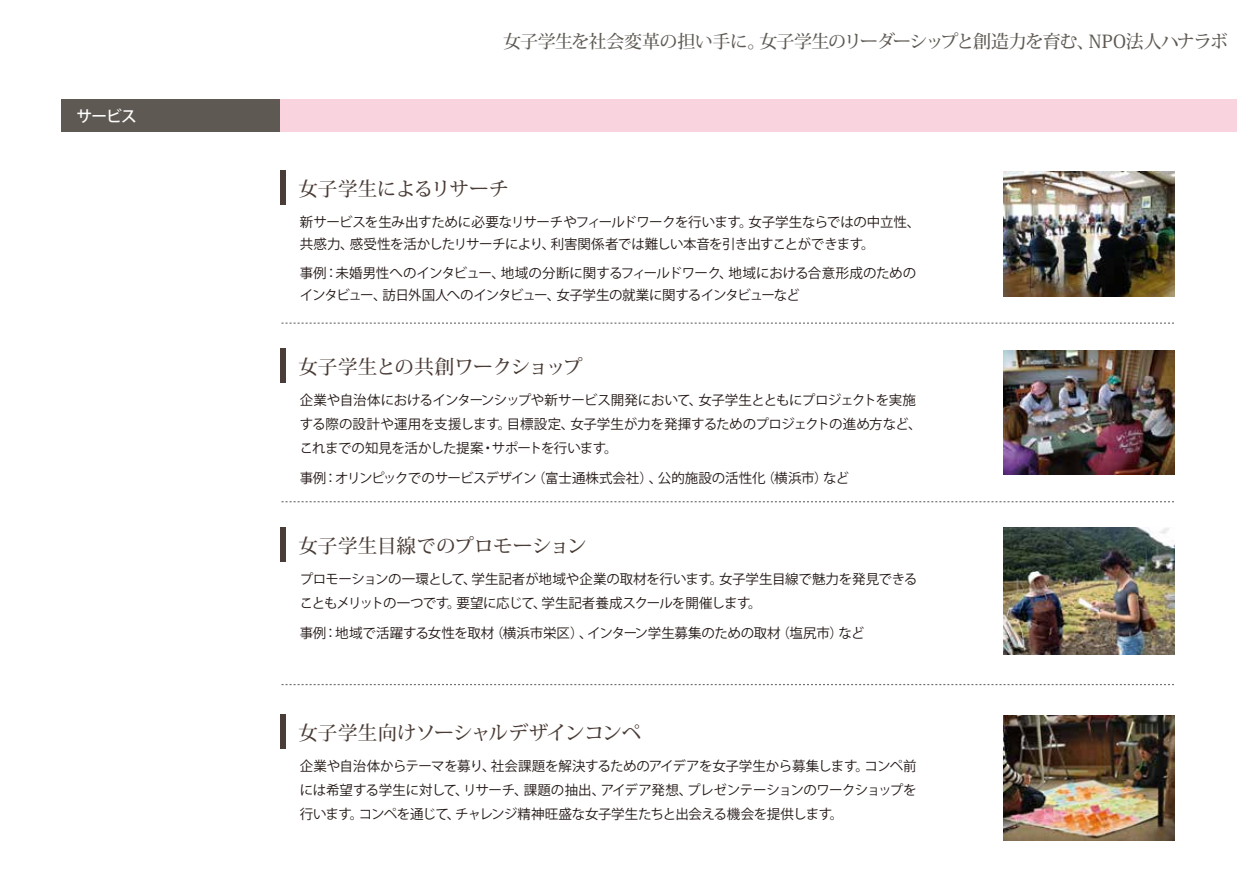
<style>
.page{position:relative;width:1260px;height:891px;background:#fff}
.page>*{position:absolute;margin:0;border:0;box-sizing:border-box;transform-origin:0 0}
.t1{font:500 19.5px "Koz Min Pr 6 N";letter-spacing:-.01em;color:#4a3c36}
.t2{font:500 19.5px "Koz Min Pr 6 N";letter-spacing:-.03em;color:#4a3c36}
.t3{font:500 18px "Koz Min Pr 6 N";letter-spacing:-.045em;color:#5e5953}
.t4{font:500 15.6px "Koz Go Pr 6 N";color:#fff}
.t5{font:13.5px/24px "Koz Go Pro";letter-spacing:-.03em;color:#221815}
</style>
<div class="page">
<div style="left:89px;top:99px;width:1148px;height:32px;background:#f9d3dd"></div>
<div style="left:62px;top:99px;width:218px;height:32px;background:#5e5953"></div>
<div style="left:280px;top:170px;width:6px;height:34px;background:#4a3c36"></div>
<div style="left:280px;top:349px;width:6px;height:34px;background:#4a3c36"></div>
<div style="left:280px;top:527px;width:6px;height:34px;background:#4a3c36"></div>
<div style="left:280px;top:714px;width:6px;height:34px;background:#4a3c36"></div>
<img style="left:1004px;top:527px;width:170px;height:128px">
<img style="left:1004px;top:350px;width:170px;height:125px">
<img style="left:1004px;top:716px;width:170px;height:124px">
<img style="left:1004px;top:172px;width:170px;height:124px">
<svg style="left:282px;top:323px;width:892px;height:1px"></svg>
<svg style="left:282px;top:501px;width:892px;height:1px"></svg>
<svg style="left:282px;top:684px;width:892px;height:1px"></svg>
<p class="t4" style="left:77px;top:107px;width:62px">サービス</p>
<h2 class="t3" style="left:503px;top:32px;width:727px">女子学生を社会変革の担い手に。女子学生のリーダーシップと創造力を育む、NPO法人ハナラボ</h2>
<h1 class="t1" style="left:298px;top:178px;width:212px">女子学生によるリサーチ</h1>
<p class="t5" style="left:300px;top:211px;width:622px;line-height:22.5px">新サービスを生み出すために必要なリサーチやフィールドワークを行います。女子学生ならではの中立性、共感力、感受性を活かしたリサーチにより、利害関係者では難しい本音を引き出すことができます。</p>
<p class="t5" style="left:300px;top:262px;width:618px;line-height:22.5px">事例：未婚男性へのインタビュー、地域の分断に関するフィールドワーク、地域における合意形成のためのインタビュー、訪日外国人へのインタビュー、女子学生の就業に関するインタビューなど</p>
<h1 class="t2" style="left:298px;top:356px;width:286px">女子学生との共創ワークショップ</h1>
<p class="t5" style="left:300px;top:389px;width:623px">企業や自治体におけるインターンシップや新サービス開発において、女子学生とともにプロジェクトを実施する際の設計や運用を支援します。目標設定、女子学生が力を発揮するためのプロジェクトの進め方など、これまでの知見を活かした提案・サポートを行います。</p>
<p class="t5" style="left:300px;top:467px;width:551px">事例：オリンピックでのサービスデザイン（富士通株式会社）、公的施設の活性化（横浜市）など</p>
<h1 class="t1" style="left:298px;top:535px;width:290px">女子学生目線でのプロモーション</h1>
<p class="t5" style="left:300px;top:567px;width:619px">プロモーションの一環として、学生記者が地域や企業の取材を行います。女子学生目線で魅力を発見できることもメリットの一つです。要望に応じて、学生記者養成スクールを開催します。</p>
<p class="t5" style="left:300px;top:621px;width:566px">事例：地域で活躍する女性を取材（横浜市栄区）、インターン学生募集のための取材（塩尻市）など</p>
<h1 class="t1" style="left:298px;top:722px;width:344px">女子学生向けソーシャルデザインコンペ</h1>
<p class="t5" style="left:300px;top:754px;width:619px;text-align:justify">企業や自治体からテーマを募り、社会課題を解決するためのアイデアを女子学生から募集します。コンペ前には希望する学生に対して、リサーチ、課題の抽出、アイデア発想、プレゼンテーションのワークショップを行います。コンペを通じて、チャレンジ精神旺盛な女子学生たちと出会える機会を提供します。</p>
</div>
